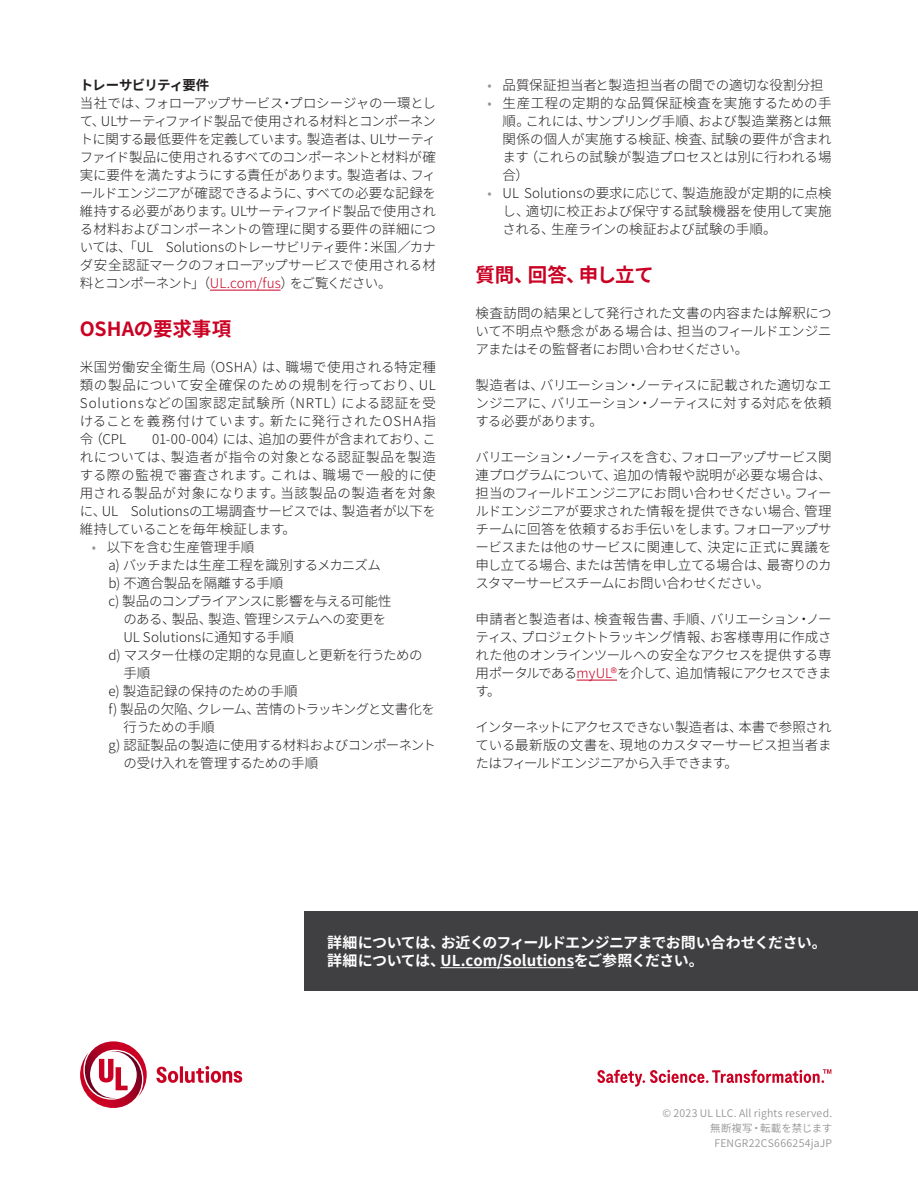
<style>
.page{position:relative;width:918px;height:1188px;background:#fff}
.page>*{position:absolute;margin:0;border:0;box-sizing:border-box;transform-origin:0 0}
.Subhead{font:700 19.5px "Noto Sans CJ Kjp";letter-spacing:-.01em;color:#ca0123}
.CTA{font:700 15px/18px "Noto Sans CJ Kjp";letter-spacing:-.03em;color:#fff}
.Body_Copy{font:300 13.5px/18px "Noto Sans CJ Kjp";letter-spacing:-.02em;color:#231f20;text-align:justify}
.Sub_Bullet_List{font:300 13.5px/18px "Noto Sans CJ Kjp";letter-spacing:-.03em;color:#231f20}
.Sub_Bullet_List-2{font:300 13.5px "Noto Sans CJ Kjp";color:#231f20}
.Sub_Bullet_List-3{font:300 13.5px "Noto Sans CJ Kjp";letter-spacing:-.005em;color:#231f20}
.Body_Copy_Title{font:700 13.5px "Noto Sans CJ Kjp";letter-spacing:-.055em;color:#231f20}
.Copyright_Informatio{font:600 10.5px "Noto Sans CJ Kjp";letter-spacing:.02em;color:#939598}
.Copyright_Informatio-2{font:600 10.5px "Noto Sans CJ Kjp";color:#939598}
.s1{color:#ca0123}
.s2{color:#939598}
</style>
<div class="page">
<div style="left:304px;top:911px;width:614px;height:79px;background:#404042"></div>
<svg style="left:80px;top:1041px;width:162px;height:67px"></svg>
<svg style="left:597px;top:1069px;width:234px;height:18px"></svg>
<hr style="left:440px;top:967px;width:134px;height:1px;background:#fff">
<hr style="left:210px;top:290px;width:71px;height:1px;background:#ca0123">
<hr style="left:577px;top:680px;width:40px;height:1px;background:#ca0123">
<h6 class="Body_Copy_Title" style="left:80px;top:78px;width:131px">トレーサビリティ要件</h6>
<p class="Body_Copy" style="left:80px;top:95px;width:358px">当社では、フォローアップサービス・プロシージャの一環として、ULサーティファイド製品で使用される材料とコンポーネントに関する最低要件を定義しています。製造者は、ULサーティファイド製品に使用されるすべてのコンポーネントと材料が確実に要件を満たすようにする責任があります。製造者は、フィールドエンジニアが確認できるように、すべての必要な記録を維持する必要があります。ULサーティファイド製品で使用される材料およびコンポーネントの管理に関する要件の詳細については、「UL Solutionsのトレーサビリティ要件：米国／カナダ安全認証マークのフォローアップサービスで使用される材料とコンポーネント」（<span class="s1">UL.com/fus</span>）をご覧ください。</p>
<h3 class="Subhead" style="left:80px;top:318px;width:153px">OSHAの要求事項</h3>
<p class="Body_Copy" style="left:80px;top:359px;width:358px">米国労働安全衛生局（OSHA）は、職場で使用される特定種類の製品について安全確保のための規制を行っており、UL Solutionsなどの国家認定試験所（NRTL）による認証を受けることを義務付けています。新たに発行されたOSHA指令（CPL</p>
<p class="Body_Copy" style="left:80px;top:431px;width:358px;text-indent:72px">01-00-004）には、追加の要件が含まれており、これについては、製造者が指令の対象となる認証製品を製造する際の監視で審査されます。これは、職場で一般的に使用される製品が対象になります。当該製品の製造者を対象に、UL Solutionsの工場調査サービスでは、製造者が以下を維持していることを毎年検証します。</p>
<p class="Body_Copy" style="left:92px;top:539px;width:164px"><span class="s2">•</span> 以下を含む生産管理手順</p>
<p class="Sub_Bullet_List" style="left:108px;top:557px;width:274px">a) バッチまたは生産工程を識別するメカニズム</p>
<p class="Sub_Bullet_List-3" style="left:108px;top:576px;width:177px">b) 不適合製品を隔離する手順</p>
<p class="Sub_Bullet_List" style="left:123px;top:593px;width:270px;text-indent:-15px">c) 製品のコンプライアンスに影響を与える可能性のある、製品、製造、管理システムへの変更を<br>UL Solutionsに通知する手順</p>
<p class="Sub_Bullet_List" style="left:123px;top:647px;width:301px;text-indent:-15px">d) マスター仕様の定期的な見直しと更新を行うための手順</p>
<p class="Sub_Bullet_List-2" style="left:108px;top:684px;width:191px">e) 製造記録の保持のための手順</p>
<p class="Sub_Bullet_List" style="left:123px;top:701px;width:313px;text-indent:-15px">f) 製品の欠陥、クレーム、苦情のトラッキングと文書化を行うための手順</p>
<p class="Sub_Bullet_List" style="left:123px;top:737px;width:314px;text-indent:-15px">g) 認証製品の製造に使用する材料およびコンポーネントの受け入れを管理するための手順</p>
<p class="Body_Copy" style="left:488px;top:76px;width:337px"><span class="s2">•</span> 品質保証担当者と製造担当者の間での適切な役割分担</p>
<p class="Body_Copy" style="left:503px;top:94px;width:331px;text-indent:-15px"><span class="s2">•</span> 生産工程の定期的な品質保証検査を実施するための手順。これには、サンプリング手順、および製造業務とは無関係の個人が実施する検証、検査、試験の要件が含まれます（これらの試験が製造プロセスとは別に行われる場合）</p>
<p class="Body_Copy" style="left:503px;top:184px;width:331px;text-indent:-15px"><span class="s2">•</span> UL Solutionsの要求に応じて、製造施設が定期的に点検し、適切に校正および保守する試験機器を使用して実施される、生産ラインの検証および試験の手順。</p>
<h3 class="Subhead" style="left:476px;top:264px;width:180px">質問、回答、申し立て</h3>
<p class="Body_Copy" style="left:476px;top:304px;width:358px">検査訪問の結果として発行された文書の内容または解釈について不明点や懸念がある場合は、担当のフィールドエンジニアまたはその監督者にお問い合わせください。</p>
<p class="Body_Copy" style="left:476px;top:376px;width:358px">製造者は、バリエーション・ノーティスに記載された適切なエンジニアに、バリエーション・ノーティスに対する対応を依頼する必要があります。</p>
<p class="Body_Copy" style="left:476px;top:448px;width:358px">バリエーション・ノーティスを含む、フォローアップサービス関連プログラムについて、追加の情報や説明が必要な場合は、担当のフィールドエンジニアにお問い合わせください。フィールドエンジニアが要求された情報を提供できない場合、管理チームに回答を依頼するお手伝いをします。フォローアップサービスまたは他のサービスに関連して、決定に正式に異議を申し立てる場合、または苦情を申し立てる場合は、最寄りのカスタマーサービスチームにお問い合わせください。</p>
<p class="Body_Copy" style="left:476px;top:610px;width:358px">申請者と製造者は、検査報告書、手順、バリエーション・ノーティス、プロジェクトトラッキング情報、お客様専用に作成された他のオンラインツールへの安全なアクセスを提供する専用ポータルである<span class="s1">myUL®</span>を介して、追加情報にアクセスできます。</p>
<p class="Body_Copy" style="left:476px;top:718px;width:358px">インターネットにアクセスできない製造者は、本書で参照されている最新版の文書を、現地のカスタマーサービス担当者またはフィールドエンジニアから入手できます。</p>
<h6 class="CTA" style="left:327px;top:933px;width:501px">詳細については、お近くのフィールドエンジニアまでお問い合わせください。詳細については、UL.com/Solutionsをご参照ください。</h6>
<p class="Copyright_Informatio" style="left:663px;top:1107px;width:171px">© 2023 UL LLC. All rights reserved.</p>
<p class="Copyright_Informatio-2" style="left:710px;top:1122px;width:123px">無断複写・転載を禁じます</p>
<p class="Copyright_Informatio" style="left:714px;top:1137px;width:119px">FENGR22CS666254jaJP</p>
</div>
